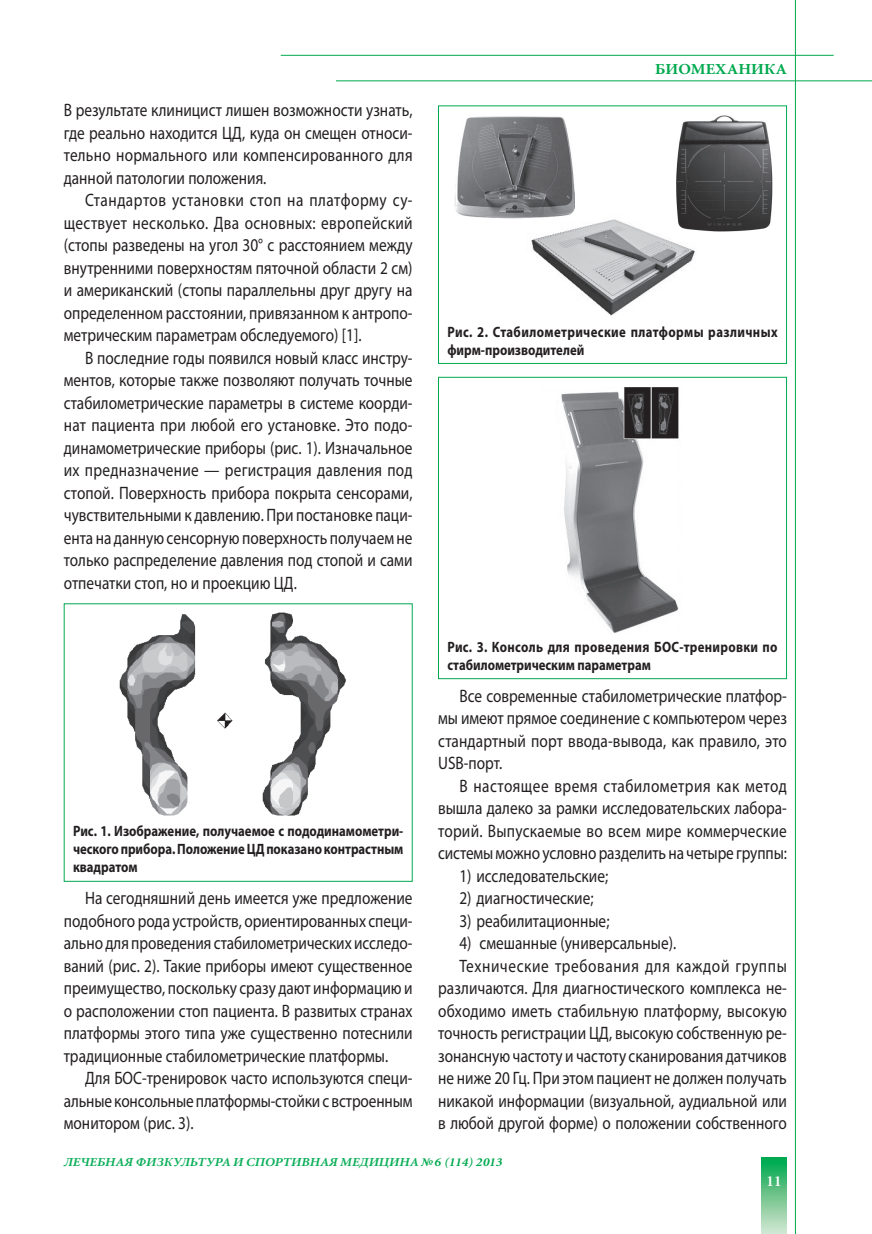
<style>
.page{position:relative;width:872px;height:1234px;background:#fff}
.page>*{position:absolute;margin:0;border:0;box-sizing:border-box;transform-origin:0 0}
.t1{font:18px/22.5px "Myriad Pro";color:#231f20;text-align:justify;scale:.85 1}
.t2{font:18px "Myriad Pro";letter-spacing:.04em;color:#231f20;scale:.85 1}
.t3{font:700 15px/18px "Myriad Pro";color:#231f20;text-align:justify;scale:.85 1}
.t4{font:700 15px/18px "Myriad Pro";letter-spacing:.03em;color:#231f20;scale:.85 1}
.t5{font:700 15px "Miniature";color:#00a94e;scale:1.1 1}
.t6{font:700 15px "Miniature";color:#fff}
.t7{font:italic 700 12px "Miniature";color:#0daf5a;scale:1.1 1}
.s1{color:#00a94e}
</style>
<div class="page">
<hr style="left:795px;top:0;width:1px;height:1233px;background:#00a94e">
<div style="left:761px;top:1157px;width:26px;height:76px;background:linear-gradient(to bottom,#00a548,#d5e4cf)"></div>
<hr style="left:336px;top:80px;width:536px;height:1px;background:#00a94e">
<hr style="left:281px;top:55px;width:552px;height:1px;background:#00a94e">
<img style="left:119px;top:612px;width:227px;height:204px">
<div style="left:438px;top:105px;width:349px;height:259px;border:1px solid #00a94e"></div>
<div style="left:438px;top:377px;width:349px;height:302px;border:1px solid #00a94e"></div>
<img style="left:531px;top:219px;width:164px;height:97px">
<img style="left:455px;top:116px;width:127px;height:104px">
<img style="left:672px;top:115px;width:101px;height:117px">
<img style="left:561px;top:387px;width:118px;height:246px">
<p class="t1" style="left:64px;top:100px;width:412px">В резуль тате клиницист лишен возможности узнать, где реально находится ЦД, куда он смещен относи&shy;тельно нормального или компенсированного для данной патологии положения.</p>
<p class="t1" style="left:64px;top:190px;width:412px;text-indent:21px">Стандартов установки стоп на платформу су&shy;ществует несколько. Два основных: европейский (стопы разведены на угол 30° с расстоянием между внутренними поверхностям пяточной области 2 см) и американский (стопы параллельны друг другу на определенном расстоянии, привязанном к антропо&shy;метрическим параметрам обследуемого) [1].</p>
<p class="t1" style="left:64px;top:348px;width:412px;text-indent:21px">В последние годы появился новый класс инстру&shy;ментов, которые также позволяют получать точные стабилометрические параметры в системе коорди&shy;нат пациента при любой его установке. Это подо&shy;динамометрические приборы (рис. 1). Изначальное их предназначение — регистрация давления под стопой. Поверхность прибора покрыта сенсорами, чувствительными к давлению. При постановке паци&shy;ента на данную сенсорную поверхность получаем не только распределение давления под стопой и сами отпечатки стоп, но и проекцию ЦД.</p>
<p class="t3" style="left:73px;top:823px;width:390px">Рис. 1. Изображение, получаемое с пододинамометри&shy;ческого прибора. Положение ЦД показано контрастным квадратом</p>
<p class="t1" style="left:64px;top:888px;width:412px;text-indent:21px">На сегодняшний день имеется уже предложение подобного рода устройств, ориентированных специ&shy;ально для проведения стабилометрических исследо&shy;ваний (рис. 2). Такие приборы имеют существенное преимущество, поскольку сразу дают информацию и о расположении стоп пациента. В развитых странах платформы этого типа уже существенно потеснили традиционные стабилометрические платформы.</p>
<p class="t1" style="left:64px;top:1068px;width:412px;text-indent:21px">Для БОС-тренировок часто используются специ&shy;альные консольные платформы-стойки с встроенным монитором (рис. 3).</p>
<p class="t5" style="left:655px;top:63px;width:121px">БИОМЕХАНИКА</p>
<p class="t4" style="left:447px;top:323px;width:390px">Рис. 2. Стабилометрические платформы различных фирм-производителей</p>
<p class="t3" style="left:447px;top:638px;width:390px">Рис. 3. Консоль для проведения БОС-тренировки по стабилометрическим параметрам</p>
<p class="t1" style="left:438px;top:685px;width:412px;text-indent:21px">Все современные стабилометрические платфор&shy;мы имеют прямое соединение с компьютером через стандартный порт ввода-вывода, как правило, это USB-порт.</p>
<p class="t1" style="left:438px;top:775px;width:412px;text-indent:21px">В настоящее время стабилометрия как метод вышла далеко за рамки исследовательских лабора&shy;торий. Выпускаемые во всем мире коммерческие системы можно условно разделить на четыре группы:</p>
<p class="t1" style="left:459px;top:865px;width:177px">1) исследовательские;</p>
<p class="t1" style="left:459px;top:888px;width:159px">2) диагностические;</p>
<p class="t1" style="left:459px;top:910px;width:178px">3) реабилитационные;</p>
<p class="t1" style="left:459px;top:933px;width:257px">4) смешанные (универсальные).</p>
<p class="t2" style="left:459px;top:958px;width:387px">Технические требования для каждой группы</p>
<p class="t1" style="left:438px;top:978px;width:412px">различаются. Для диагностического комплекса не-</p>
<p class="t1" style="left:438px;top:1000px;width:412px">обходимо иметь стабильную платформу, высокую</p>
<p class="t1" style="left:438px;top:1023px;width:412px">точность регистрации ЦД, высокую собственную ре-</p>
<p class="t1" style="left:438px;top:1045px;width:412px">зонансную частоту и частоту сканирования датчиков</p>
<p class="t1" style="left:438px;top:1068px;width:412px">не ниже 20 Гц. При этом пациент не должен получать</p>
<p class="t1" style="left:438px;top:1090px;width:412px">никакой информации (визуальной, аудиальной или</p>
<p class="t1" style="left:438px;top:1113px;width:412px">в любой другой форме) о положении собственного</p>
<p class="t7" style="left:64px;top:1157px;width:400px">ЛЕЧЕБНАЯ ФИЗКУЛЬТУРА И СПОРТИВНАЯ МЕДИЦИНА <span class="s1">№ 6 (114) 2013</span></p>
<p class="t6" style="left:766px;top:1175px;width:17px">11</p>
</div>
